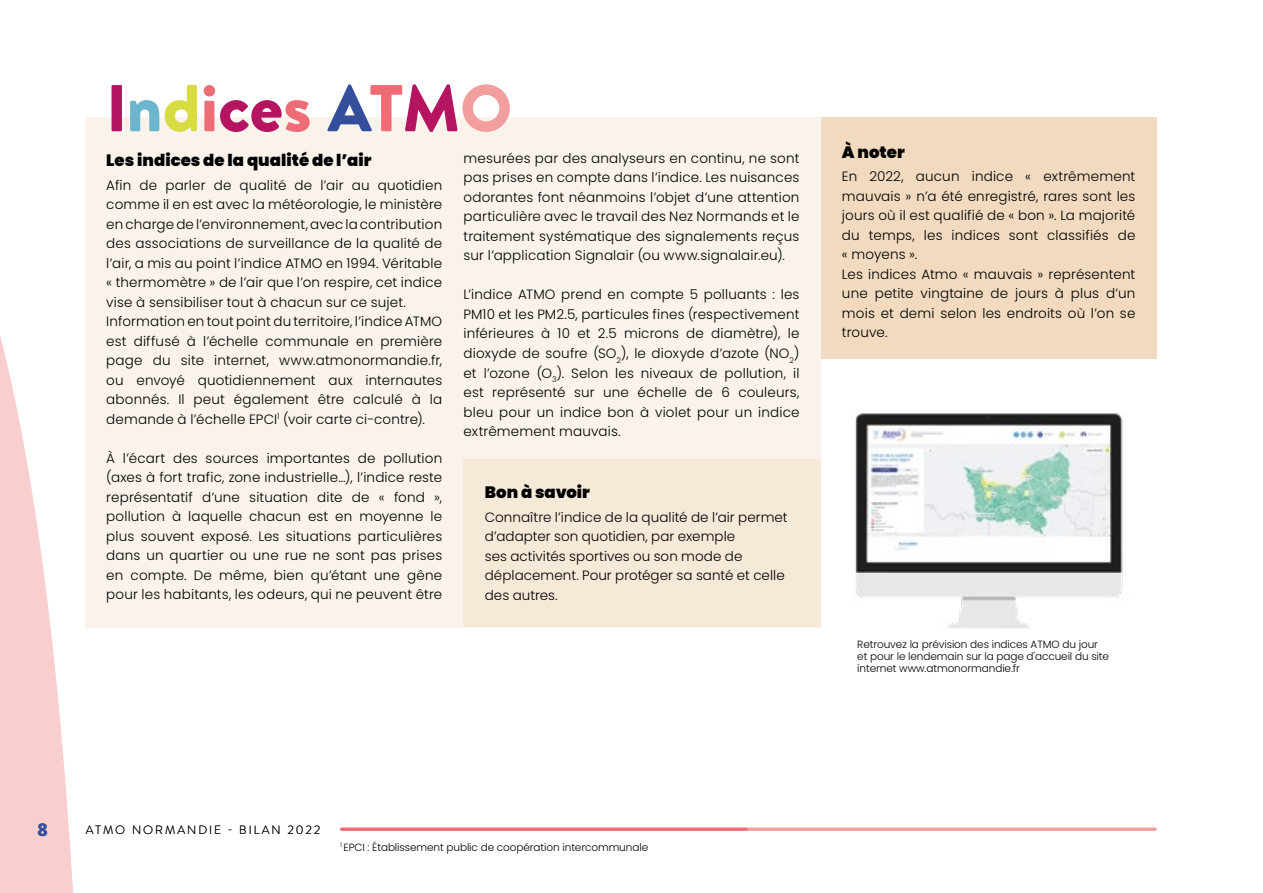
<style>
.page{position:relative;width:1263px;height:893px;background:#fff}
.page>*{position:absolute;margin:0;border:0;box-sizing:border-box;transform-origin:0 0}
.t1{font:900 66px "Brandon Text";letter-spacing:-.005em;color:#b51461}
.t2{font:900 18px "Brandon Text";color:#344e9b}
.t3{font:900 16.5px "Poppins";letter-spacing:.005em;color:#000}
.t4{font:300 13.5px/19.5px "Poppins";letter-spacing:.01em;color:#000}
.t5{font:300 12px "Brandon Text";letter-spacing:.17em;color:#000}
.t6{font:300 10.5px/12px "Poppins";letter-spacing:-.01em;color:#000}
.s1{color:#6cb5cd}
.s2{color:#d7dc43}
.s3{color:#ed6c76}
.s4{color:#344e9b}
.s5{color:#f39e9e}
</style>
<div class="page">
<svg style="left:0;top:336px;width:73px;height:557px;fill:#f9cece"></svg>
<hr style="left:746px;top:828px;width:409px;height:3px;background:#f39e9e">
<hr style="left:342px;top:828px;width:404px;height:3px;background:#ed6c76">
<div style="left:85px;top:117px;width:736px;height:510px;background:#faf3eb"></div>
<div style="left:463px;top:459px;width:358px;height:168px;background:#f7e9d8"></div>
<div style="left:821px;top:117px;width:336px;height:242px;background:#f1dabf"></div>
<img style="left:855px;top:413px;width:268px;height:216px">
<h1 class="t1" style="left:106px;top:62px;width:408px">I<span class="s1">n</span><span class="s2">d</span><span class="s3">i</span>ce<span class="s3">s</span> <span class="s4">A</span><span class="s3">T</span>M<span class="s5">O</span></h1>
<p class="t3" style="left:106px;top:151px;width:267px">Les indices de la qualité de l’air</p>
<p class="t4" style="left:106px;top:175px;width:337px">Afin de parler de qualité de l’air au quotidien comme il en est avec la météorologie, le ministère en charge de l’environnement, avec la contribution des associations de surveillance de la qualité de l’air, a mis au point l’indice ATMO en 1994. Véritable « thermomètre » de l’air que l’on respire, cet indice vise à sensibiliser tout à chacun sur ce sujet.<br>Information en tout point du territoire, l’indice ATMO est diffusé à l’échelle communale en première page du site internet, www.atmonormandie.fr, ou envoyé quotidiennement aux internautes abonnés. Il peut également être calculé à la demande à l’échelle EPCI<sup>1</sup> (voir carte ci-contre).</p>
<p class="t4" style="left:106px;top:448px;width:337px;text-align:justify">À l’écart des sources importantes de pollution (axes à fort trafic, zone industrielle…), l’indice reste représentatif d’une situation dite de « fond », pollution à laquelle chacun est en moyenne le plus souvent exposé. Les situations particulières dans un quartier ou une rue ne sont pas prises en compte. De même, bien qu’étant une gêne pour les habitants, les odeurs, qui ne peuvent être</p>
<p class="t4" style="left:463px;top:149px;width:337px;text-align:justify">mesurées par des analyseurs en continu, ne sont pas prises en compte dans l’indice. Les nuisances odorantes font néanmoins l’objet d’une attention particulière avec le travail des Nez Normands et le traitement systématique des signalements reçus sur l’application Signalair (ou www.signalair.eu).</p>
<p class="t4" style="left:463px;top:285px;width:337px;text-align:justify">L’indice ATMO prend en compte 5 polluants : les PM10 et les PM2.5, particules fines (respectivement inférieures à 10 et 2.5 microns de diamètre), le dioxyde de soufre (SO<sub>2</sub>), le dioxyde d’azote (NO<sub>2</sub>) et l’ozone (O<sub>3</sub>). Selon les niveaux de pollution, il est représenté sur une échelle de 6 couleurs, bleu pour un indice bon à violet pour un indice extrêmement mauvais.</p>
<p class="t3" style="left:485px;top:482px;width:107px">Bon à savoir</p>
<p class="t4" style="left:485px;top:507px;width:304px">Connaître l’indice de la qualité de l’air permet d’adapter son quotidien, par exemple<br>ses activités sportives ou son mode de déplacement. Pour protéger sa santé et celle des autres.</p>
<p class="t3" style="left:842px;top:142px;width:64px">À noter</p>
<p class="t4" style="left:842px;top:167px;width:295px">En 2022, aucun indice « extrêmement mauvais » n’a été enregistré, rares sont les jours où il est qualifié de « bon ». La majorité du temps, les indices sont classifiés de « moyens ».<br>Les indices Atmo « mauvais » représentent une petite vingtaine de jours à plus d’un mois et demi selon les endroits où l’on se trouve.</p>
<p class="t6" style="left:857px;top:638px;width:253px">Retrouvez la prévision des indices ATMO du jour et pour le lendemain sur la page d'accueil du site internet www.atmonormandie.fr</p>
<h2 class="t2" style="left:37px;top:816px;width:12px">8</h2>
<p class="t5" style="left:86px;top:821px;width:236px">ATMO NORMANDIE - BILAN 2022</p>
<p class="t6" style="left:340px;top:841px;width:309px"><sup>1</sup> EPCI : Établissement public de coopération intercommunale</p>
</div>
